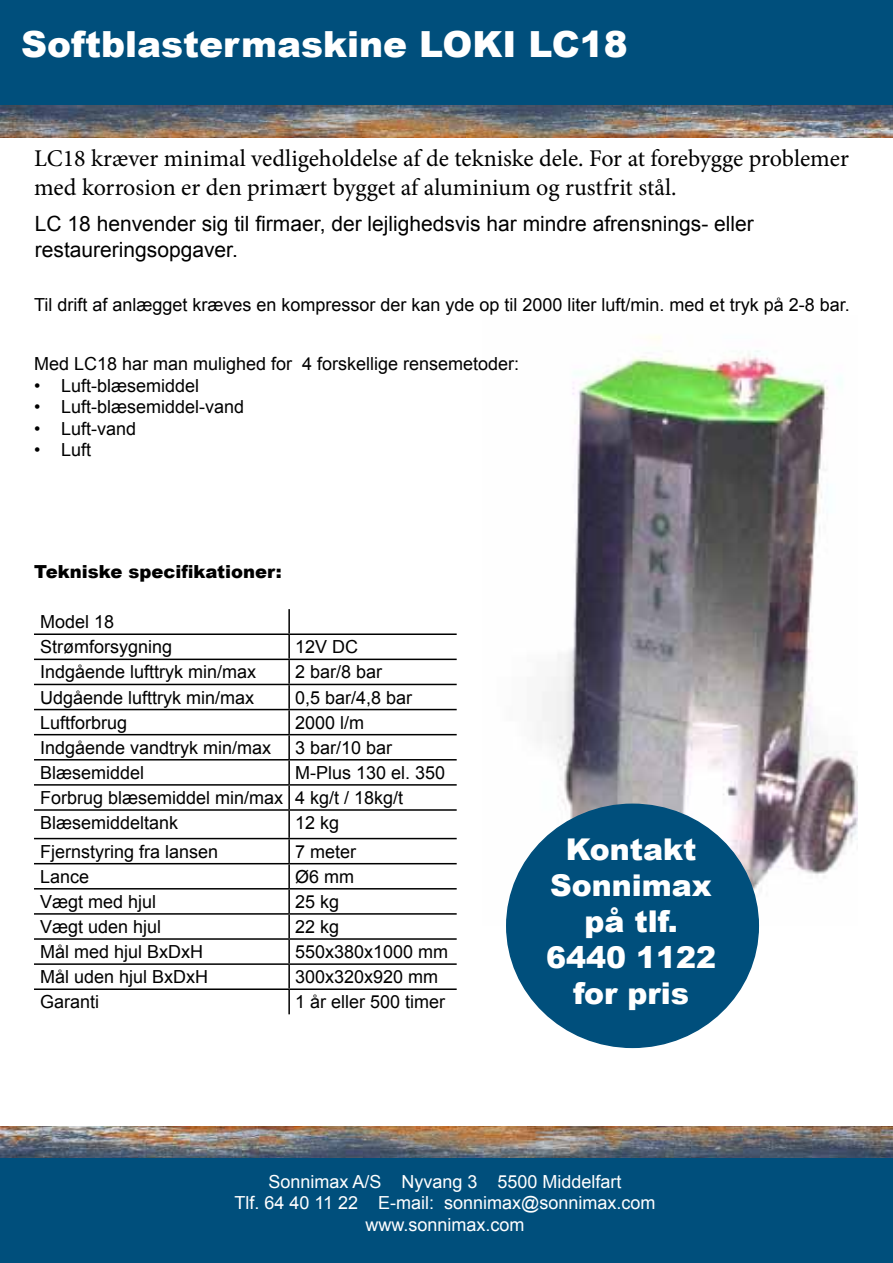
<style>
.page{position:relative;width:893px;height:1263px;background:#fff}
.page>*{position:absolute;margin:0;border:0;box-sizing:border-box;transform-origin:0 0}
.t1{font:900 36px "Arial";color:#fff}
.t2{font:900 30px/36px "Arial";color:#fff;text-align:center}
.t3{font:24px/28.8px "Minion Pro";color:#000}
.t4{font:21px/25.2px "Arial";color:#000}
.t5{font:18px/25px "Arial";color:#000}
.t6{font:18px/21.6px "Arial";color:#fff;text-align:center}
.t7{font:900 18px "Arial";color:#000}
</style>
<div class="page">
<img style="left:506px;top:336px;width:351px;height:590px">
<div style="left:0;top:1158px;width:893px;height:105px;background:#004f7c"></div>
<div style="left:0;top:0;width:893px;height:106px;background:#004f7c"></div>
<img style="left:0;top:1126px;width:893px;height:32px">
<img style="left:0;top:106px;width:892px;height:31px">
<div style="left:507px;top:804px;width:251px;height:243px;background:#004f7c;border-radius:50%"></div>
<hr style="left:288px;top:609px;width:2px;height:24px;background:#000">
<hr style="left:34px;top:633px;width:255px;height:2px;background:#000">
<hr style="left:289px;top:633px;width:168px;height:2px;background:#000">
<hr style="left:288px;top:635px;width:2px;height:24px;background:#000">
<hr style="left:34px;top:659px;width:255px;height:1px;background:#000">
<hr style="left:289px;top:659px;width:168px;height:1px;background:#000">
<hr style="left:288px;top:660px;width:2px;height:24px;background:#000">
<hr style="left:34px;top:684px;width:255px;height:1px;background:#000">
<hr style="left:289px;top:684px;width:168px;height:1px;background:#000">
<hr style="left:288px;top:685px;width:2px;height:24px;background:#000">
<hr style="left:34px;top:709px;width:255px;height:1px;background:#000">
<hr style="left:289px;top:709px;width:168px;height:1px;background:#000">
<hr style="left:288px;top:710px;width:2px;height:24px;background:#000">
<hr style="left:34px;top:734px;width:255px;height:1px;background:#000">
<hr style="left:289px;top:734px;width:168px;height:1px;background:#000">
<hr style="left:288px;top:735px;width:2px;height:24px;background:#000">
<hr style="left:34px;top:759px;width:255px;height:1px;background:#000">
<hr style="left:289px;top:759px;width:168px;height:1px;background:#000">
<hr style="left:288px;top:760px;width:2px;height:24px;background:#000">
<hr style="left:34px;top:784px;width:255px;height:2px;background:#000">
<hr style="left:289px;top:784px;width:168px;height:2px;background:#000">
<hr style="left:288px;top:786px;width:2px;height:23px;background:#000">
<hr style="left:34px;top:809px;width:255px;height:2px;background:#000">
<hr style="left:289px;top:809px;width:168px;height:2px;background:#000">
<hr style="left:288px;top:811px;width:2px;height:27px;background:#000">
<hr style="left:34px;top:838px;width:255px;height:1px;background:#000">
<hr style="left:289px;top:838px;width:168px;height:1px;background:#000">
<hr style="left:288px;top:839px;width:2px;height:24px;background:#000">
<hr style="left:34px;top:863px;width:255px;height:1px;background:#000">
<hr style="left:289px;top:863px;width:168px;height:1px;background:#000">
<hr style="left:288px;top:864px;width:2px;height:24px;background:#000">
<hr style="left:34px;top:888px;width:255px;height:1px;background:#000">
<hr style="left:289px;top:888px;width:168px;height:1px;background:#000">
<hr style="left:288px;top:889px;width:2px;height:24px;background:#000">
<hr style="left:34px;top:913px;width:255px;height:2px;background:#000">
<hr style="left:289px;top:913px;width:168px;height:2px;background:#000">
<hr style="left:288px;top:915px;width:2px;height:23px;background:#000">
<hr style="left:34px;top:938px;width:255px;height:2px;background:#000">
<hr style="left:289px;top:938px;width:168px;height:2px;background:#000">
<hr style="left:288px;top:940px;width:2px;height:23px;background:#000">
<hr style="left:34px;top:963px;width:255px;height:2px;background:#000">
<hr style="left:289px;top:963px;width:168px;height:2px;background:#000">
<hr style="left:288px;top:965px;width:2px;height:23px;background:#000">
<hr style="left:34px;top:988px;width:255px;height:2px;background:#000">
<hr style="left:289px;top:988px;width:168px;height:2px;background:#000">
<hr style="left:288px;top:990px;width:2px;height:24px;background:#000">
<h1 class="t1" style="left:21px;top:18px;width:608px">Softblastermaskine LOKI LC18</h1>
<h3 class="t3" style="left:34px;top:144px;width:816px">LC18 kræver minimal vedligeholdelse af de tekniske dele. For at forebygge problemer med korrosion er den primært bygget af aluminium og rustfrit stål.</h3>
<p class="t4" style="left:35px;top:212px;width:720px">LC 18 henvender sig til firmaer, der lejlighedsvis har mindre afrensnings- eller restaureringsopgaver.</p>
<p class="t5" style="left:34px;top:293px;width:817px">Til drift af anlægget kræves en kompressor der kan yde op til 2000 liter luft/min. med et tryk på 2-8 bar.</p>
<p class="t5" style="left:34px;top:351px;width:487px">Med LC18 har man mulighed for 4 forskellige rensemetoder:</p>
<p class="t5" style="left:34px;top:373px;width:167px">• Luft-blæsemiddel</p>
<p class="t5" style="left:34px;top:395px;width:212px">• Luft-blæsemiddel-vand</p>
<p class="t5" style="left:34px;top:416px;width:104px">• Luft-vand</p>
<p class="t5" style="left:34px;top:438px;width:59px">• Luft</p>
<p class="t7" style="left:34px;top:558px;width:249px">Tekniske specifikationer:</p>
<p class="t5" style="left:40px;top:610px;width:134px">Model 18<br>Strømforsygning</p>
<p class="t5" style="left:295px;top:635px;width:65px">12V DC</p>
<p class="t5" style="left:40px;top:660px;width:218px">Indgående lufttryk min/max</p>
<p class="t5" style="left:295px;top:660px;width:89px">2 bar/8 bar</p>
<p class="t5" style="left:40px;top:685px;width:216px">Udgående lufttryk min/max</p>
<p class="t5" style="left:295px;top:685px;width:119px">0,5 bar/4,8 bar</p>
<p class="t5" style="left:40px;top:710px;width:89px">Luftforbrug</p>
<p class="t5" style="left:295px;top:710px;width:71px">2000 l/m</p>
<p class="t5" style="left:40px;top:735px;width:233px">Indgående vandtryk min/max</p>
<p class="t5" style="left:295px;top:735px;width:99px">3 bar/10 bar</p>
<p class="t5" style="left:40px;top:760px;width:106px">Blæsemiddel</p>
<p class="t5" style="left:40px;top:760px;width:407px;text-indent:255px">M-Plus 130 el. 350<br>Forbrug blæsemiddel min/max 4 kg/t / 18kg/t<br>Blæsemiddeltank</p>
<p class="t5" style="left:295px;top:810px;width:46px">12 kg</p>
<p class="t5" style="left:40px;top:839px;width:180px">Fjernstyring fra lansen</p>
<p class="t5" style="left:295px;top:839px;width:63px">7 meter</p>
<p class="t5" style="left:40px;top:864px;width:51px">Lance</p>
<p class="t5" style="left:295px;top:864px;width:61px">Ø6 mm</p>
<p class="t5" style="left:40px;top:889px;width:118px">Vægt med hjul</p>
<p class="t5" style="left:295px;top:889px;width:46px">25 kg</p>
<p class="t5" style="left:40px;top:914px;width:123px">Vægt uden hjul</p>
<p class="t5" style="left:295px;top:914px;width:46px">22 kg</p>
<p class="t5" style="left:40px;top:939px;width:165px">Mål med hjul BxDxH</p>
<p class="t5" style="left:295px;top:939px;width:155px">550x380x1000 mm</p>
<p class="t5" style="left:40px;top:965px;width:170px">Mål uden hjul BxDxH</p>
<p class="t5" style="left:295px;top:965px;width:145px">300x320x920 mm</p>
<p class="t5" style="left:40px;top:990px;width:61px">Garanti</p>
<p class="t5" style="left:295px;top:990px;width:152px">1 år eller 500 timer</p>
<h2 class="t2" style="left:546px;top:830px;width:172px">Kontakt<br>Sonnimax på tlf.<br>6440 1122 for pris</h2>
<p class="t6" style="left:234px;top:1170px;width:423px">Sonnimax A/S Nyvang 3 5500 Middelfart<br>Tlf. 64 40 11 22 E-mail: sonnimax@sonnimax.com www.sonnimax.com</p>
</div>
